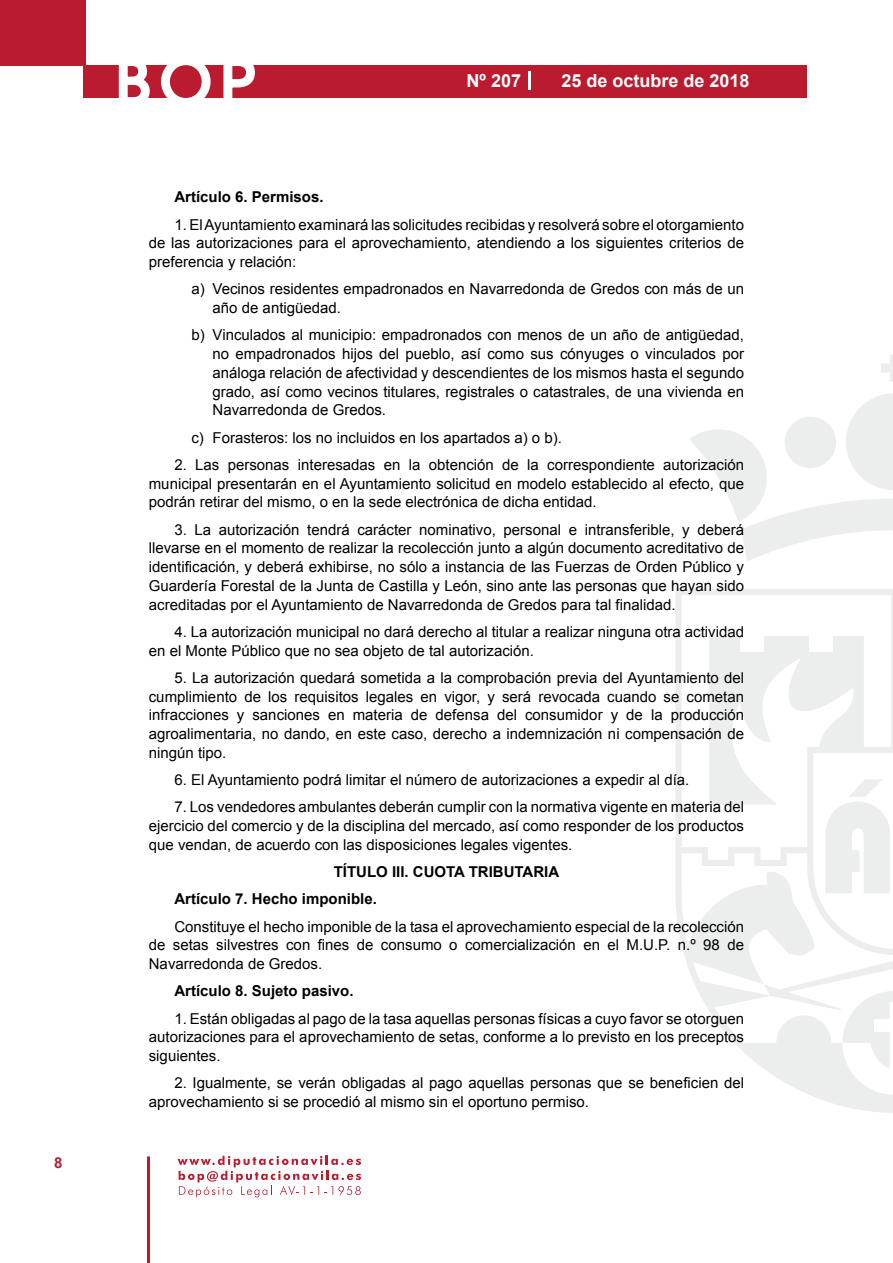
<style>
.page{position:relative;width:893px;height:1263px;background:#fff}
.page>*{position:absolute;margin:0;border:0;box-sizing:border-box;transform-origin:0 0}
.t1{font:500 61.5px "Avant Garde";color:#fff}
.t2{font:700 18px "Arial";color:#fff}
.t3{font:15px/18.8px "Arial";color:#000;text-align:justify}
.t4{font:700 15px/27.3px "Arial";color:#000}
.t5{font:700 15px "Arial";color:#ba1b2f}
</style>
<div class="page">
<svg style="left:178px;top:1156px;width:183px;height:41px"></svg>
<hr style="left:147px;top:1156px;width:3px;height:107px;background:#ba1b2f">
<div style="left:0;top:0;width:85px;height:66px;background:#ba1b2f"></div>
<div style="left:84px;top:65px;width:723px;height:33px;background:#ba1b2f"></div>
<svg style="left:118px;top:65px;width:32px;height:33px"></svg>
<svg style="left:161px;top:65px;width:50px;height:33px"></svg>
<svg style="left:223px;top:65px;width:32px;height:33px"></svg>
<svg style="left:529px;top:71px;width:2px;height:19px"></svg>
<svg style="left:881px;top:355px;width:12px;height:27px"></svg>
<svg style="left:690px;top:393px;width:203px;height:168px"></svg>
<svg style="left:676px;top:589px;width:217px;height:524px"></svg>
<svg style="left:764px;top:984px;width:129px;height:86px"></svg>
<svg style="left:825px;top:779px;width:66px;height:114px"></svg>
<p class="t5" style="left:54px;top:1153px;width:10px">8</p>
<h1 class="t1" style="left:115px;top:44px;width:141px">BOP</h1>
<p class="t2" style="left:467px;top:69px;width:56px">Nº 207</p>
<p class="t2" style="left:561px;top:69px;width:190px">25 de octubre de 2018</p>
<p class="t4" style="left:174px;top:184px;width:151px">Artículo 6. Permisos.</p>
<p class="t3" style="left:149px;top:215px;width:597px;text-indent:26px">1. El Ayuntamiento examinará las solicitudes recibidas y resolverá sobre el otorgamiento de las autorizaciones para el aprovechamiento, atendiendo a los siguientes criterios de preferencia y relación:</p>
<p class="t3" style="left:213px;top:280px;width:533px;text-indent:-21px">a) Vecinos residentes empadronados en Navarredonda de Gredos con más de un año de antigüedad.</p>
<p class="t3" style="left:213px;top:326px;width:533px;text-indent:-21px">b) Vinculados al municipio: empadronados con menos de un año de antigüedad, no empadronados hijos del pueblo, así como sus cónyuges o vinculados por análoga relación de afectividad y descendientes de los mismos hasta el segundo grado, así como vecinos titulares, registrales o catastrales, de una vivienda en Navarredonda de Gredos.</p>
<p class="t3" style="left:191px;top:428px;width:372px">c) Forasteros: los no incluidos en los apartados a) o b).</p>
<p class="t3" style="left:149px;top:455px;width:597px;text-indent:26px">2. Las personas interesadas en la obtención de la correspondiente autorización municipal presentarán en el Ayuntamiento solicitud en modelo establecido al efecto, que podrán retirar del mismo, o en la sede electrónica de dicha entidad.</p>
<p class="t3" style="left:149px;top:520px;width:597px;text-indent:26px">3. La autorización tendrá carácter nominativo, personal e intransferible, y deberá llevarse en el momento de realizar la recolección junto a algún documento acreditativo de identificación, y deberá exhibirse, no sólo a instancia de las Fuerzas de Orden Público y Guardería Forestal de la Junta de Castilla y León, sino ante las personas que hayan sido acreditadas por el Ayuntamiento de Navarredonda de Gredos para tal finalidad.</p>
<p class="t3" style="left:149px;top:622px;width:597px;text-indent:26px">4. La autorización municipal no dará derecho al titular a realizar ninguna otra actividad en el Monte Público que no sea objeto de tal autorización.</p>
<p class="t3" style="left:149px;top:668px;width:597px;text-indent:26px">5. La autorización quedará sometida a la comprobación previa del Ayuntamiento del cumplimiento de los requisitos legales en vigor, y será revocada cuando se cometan infracciones y sanciones en materia de defensa del consumidor y de la producción agroalimentaria, no dando, en este caso, derecho a indemnización ni compensación de ningún tipo.</p>
<p class="t3" style="left:174px;top:771px;width:516px">6. El Ayuntamiento podrá limitar el número de autorizaciones a expedir al día.</p>
<p class="t3" style="left:149px;top:798px;width:597px;text-indent:26px">7. Los vendedores ambulantes deberán cumplir con la normativa vigente en materia del ejercicio del comercio y de la disciplina del mercado, así como responder de los productos que vendan, de acuerdo con las disposiciones legales vigentes.</p>
<p class="t4" style="left:174px;top:859px;width:386px;text-indent:159px">TÍTULO III. CUOTA TRIBUTARIA<br>Artículo 7. Hecho imponible.</p>
<p class="t3" style="left:149px;top:917px;width:597px;text-indent:26px">Constituye el hecho imponible de la tasa el aprovechamiento especial de la recolección de setas silvestres con fines de consumo o comercialización en el M.U.P. n.º 98 de Navarredonda de Gredos.</p>
<p class="t4" style="left:174px;top:978px;width:181px">Artículo 8. Sujeto pasivo.</p>
<p class="t3" style="left:149px;top:1009px;width:597px;text-indent:26px">1. Están obligadas al pago de la tasa aquellas personas físicas a cuyo favor se otorguen autorizaciones para el aprovechamiento de setas, conforme a lo previsto en los preceptos siguientes.</p>
<p class="t3" style="left:149px;top:1074px;width:597px;text-indent:26px">2. Igualmente, se verán obligadas al pago aquellas personas que se beneficien del aprovechamiento si se procedió al mismo sin el oportuno permiso.</p>
</div>
